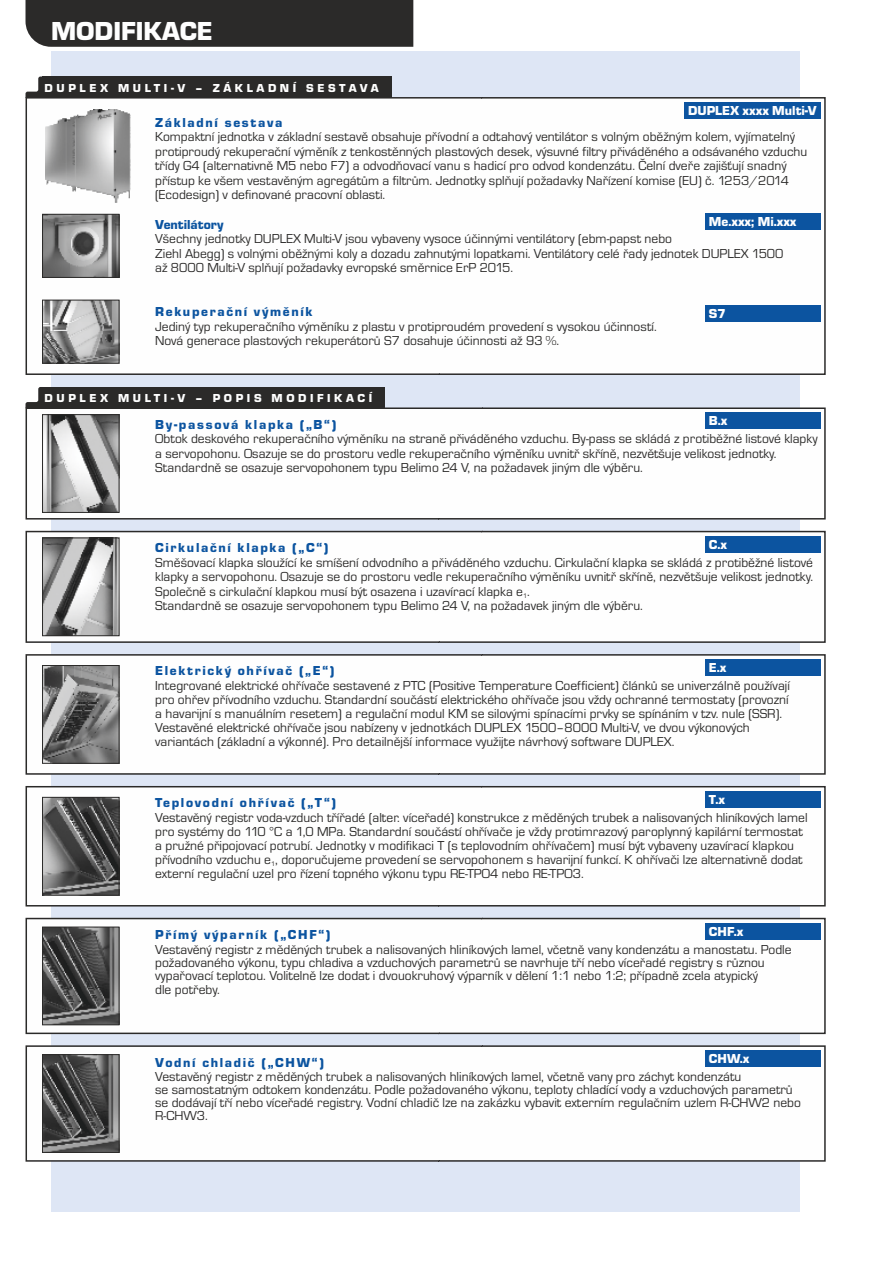
<style>
.page{position:relative;width:893px;height:1263px;background:#fff}
.page>*{position:absolute;margin:0;border:0;box-sizing:border-box;transform-origin:0 0}
.t1{font:27px "Eurostile TEE Blac";color:#fefefe}
.t2{font:13.5px/14.5px "Eurostile TEE";color:#2b2a29}
.t3{font:13.5px "Eurostile TEE Blac";letter-spacing:.125em;color:#0c54a0}
.t4{font:13.5px "Eurostile TEE Blac";color:#fefefe}
.t5{font:13.5px "Eurostile TEE Blac";color:#0c54a0}
.t6{font:12px "Eurostile TEE Blac";letter-spacing:.3em;color:#fefefe}
.t7{font:6.75px "Eurostile TEE";color:#2b2a29}
</style>
<div class="page">
<div style="left:51px;top:51px;width:748px;height:1161px;background:#dee6f5"></div>
<div style="left:25px;top:96px;width:801px;height:280px;background:#fefefe"></div>
<div style="left:25px;top:407px;width:801px;height:113px;background:#fefefe"></div>
<div style="left:26px;top:0;width:387px;height:47px;background:#2b2a29"></div>
<svg style="left:26px;top:77px;width:16px;height:21px"></svg>
<div style="left:42px;top:77px;width:349px;height:21px;background:#2b2a29"></div>
<img style="left:44px;top:416px;width:73px;height:95px">
<div style="left:42px;top:414px;width:77px;height:99px;border:1px solid #2b2a29"></div>
<div style="left:25px;top:785px;width:801px;height:122px;background:#fefefe"></div>
<img style="left:44px;top:799px;width:73px;height:94px">
<div style="left:42px;top:797px;width:77px;height:98px;border:1px solid #2b2a29"></div>
<div style="left:25px;top:1044px;width:801px;height:118px;background:#fefefe"></div>
<div style="left:25px;top:530px;width:801px;height:114px;background:#fefefe"></div>
<img style="left:44px;top:540px;width:73px;height:94px">
<div style="left:42px;top:538px;width:77px;height:98px;border:1px solid #2b2a29"></div>
<div style="left:25px;top:917px;width:801px;height:118px;background:#fefefe"></div>
<svg style="left:26px;top:387px;width:16px;height:21px"></svg>
<div style="left:42px;top:387px;width:343px;height:21px;background:#2b2a29"></div>
<div style="left:705px;top:213px;width:116px;height:17px;background:#0c54a0"></div>
<div style="left:705px;top:305px;width:116px;height:17px;background:#0c54a0"></div>
<div style="left:705px;top:412px;width:116px;height:17px;background:#0c54a0"></div>
<div style="left:705px;top:536px;width:116px;height:17px;background:#0c54a0"></div>
<div style="left:705px;top:791px;width:116px;height:17px;background:#0c54a0"></div>
<div style="left:705px;top:923px;width:116px;height:16px;background:#0c54a0"></div>
<div style="left:705px;top:1050px;width:116px;height:17px;background:#0c54a0"></div>
<div style="left:684px;top:102px;width:137px;height:17px;background:#0c54a0"></div>
<img style="left:44px;top:929px;width:73px;height:94px">
<div style="left:42px;top:927px;width:77px;height:98px;border:1px solid #2b2a29"></div>
<img style="left:44px;top:1056px;width:73px;height:94px">
<div style="left:42px;top:1054px;width:77px;height:98px;border:1px solid #2b2a29"></div>
<img style="left:46px;top:110px;width:85px;height:93px">
<img style="left:44px;top:302px;width:73px;height:59px">
<div style="left:42px;top:300px;width:77px;height:63px;border:1px solid #2b2a29"></div>
<img style="left:44px;top:216px;width:73px;height:60px">
<div style="left:42px;top:214px;width:77px;height:64px;border:1px solid #2b2a29"></div>
<div style="left:25px;top:653px;width:801px;height:122px;background:#fefefe"></div>
<div style="left:705px;top:659px;width:116px;height:17px;background:#0c54a0"></div>
<img style="left:44px;top:667px;width:73px;height:94px">
<div style="left:42px;top:665px;width:77px;height:98px;border:1px solid #2b2a29"></div>
<h1 class="t1" style="left:51px;top:22px;width:163px">MODIFIKACE</h1>
<p class="t6" style="left:45px;top:84px;width:335px">DUPLEX MULTI-V – ZÁKLADNÍ SESTAVA</p>
<p class="t4" style="left:688px;top:106px;width:130px">DUPLEX xxxx Multi-V</p>
<p class="t3" style="left:155px;top:118px;width:129px">Základní sestava</p>
<p class="t2" style="left:155px;top:131px;width:654px">Kompaktní jednotka v základní sestavě obsahuje přívodní a odtahový ventilátor s volným oběžným kolem, vyjímatelný protiproudý rekuperační výměník z tenkostěnných plastových desek, výsuvné filtry přiváděného a odsávaného vzduchu třídy G4 (alternativně M5 nebo F7) a odvodňovací vanu s hadicí pro odvod kondenzátu. Čelní dveře zajišťují snadný přístup ke všem vestavěným agregátům a filtrům. Jednotky splňují požadavky Nařízení komise (EU) č. 1253/2014 (Ecodesign) v definované pracovní oblasti.</p>
<p class="t5" style="left:155px;top:220px;width:70px">Ventilátory</p>
<p class="t2" style="left:155px;top:233px;width:630px">Všechny jednotky DUPLEX Multi-V jsou vybaveny vysoce účinnými ventilátory (ebm-papst nebo<br>Ziehl Abegg) s volnými oběžnými koly a dozadu zahnutými lopatkami. Ventilátory celé řady jednotek DUPLEX 1500 až 8000 Multi-V splňují požadavky evropské směrnice ErP 2015.</p>
<p class="t3" style="left:155px;top:307px;width:159px">Rekuperační výměník</p>
<p class="t2" style="left:155px;top:320px;width:503px">Jediný typ rekuperačního výměníku z plastu v protiproudém provedení s vysokou účinností.<br>Nová generace plastových rekuperátorů S7 dosahuje účinnosti až 93 %.</p>
<p class="t4" style="left:709px;top:217px;width:89px">Me.xxx; Mi.xxx</p>
<p class="t4" style="left:709px;top:309px;width:19px">S7</p>
<p class="t6" style="left:45px;top:394px;width:329px">DUPLEX MULTI-V – POPIS MODIFIKACÍ</p>
<p class="t4" style="left:709px;top:416px;width:20px">B.x</p>
<p class="t3" style="left:155px;top:420px;width:183px">By-passová klapka („B“)</p>
<p class="t2" style="left:155px;top:433px;width:664px">Obtok deskového rekuperačního výměníku na straně přiváděného vzduchu. By-pass se skládá z protiběžné listové klapky a servopohonu. Osazuje se do prostoru vedle rekuperačního výměníku uvnitř skříně, nezvětšuje velikost jednotky.<br>Standardně se osazuje servopohonem typu Belimo 24 V, na požadavek jiným dle výběru.</p>
<p class="t4" style="left:709px;top:540px;width:20px">C.x</p>
<p class="t3" style="left:155px;top:543px;width:175px">Cirkulační klapka („C“)</p>
<p class="t2" style="left:155px;top:556px;width:659px">Směšovací klapka sloužící ke smíšení odvodního a přiváděného vzduchu. Cirkulační klapka se skládá z protiběžné listové klapky a servopohonu. Osazuje se do prostoru vedle rekuperačního výměníku uvnitř skříně, nezvětšuje velikost jednotky.<br>Společně s cirkulační klapkou musí být osazena i uzavírací klapka e .<sub>1<br></sub>Standardně se osazuje servopohonem typu Belimo 24 V, na požadavek jiným dle výběru.</p>
<p class="t4" style="left:709px;top:663px;width:19px">E.x</p>
<p class="t3" style="left:155px;top:666px;width:181px">Elektrický ohřívač („E“)</p>
<p class="t2" style="left:155px;top:680px;width:636px;line-height:14px">Integrované elektrické ohřívače sestavené z PTC (Positive Temperature Coefficient) článků se univerzálně používají pro ohřev přívodního vzduchu. Standardní součástí elektrického ohřívače jsou vždy ochranné termostaty (provozní a havarijní s manuálním resetem) a regulační modul KM se silovými spínacími prvky se spínáním v tzv. nule (SSR).<br>Vestavěné elektrické ohřívače jsou nabízeny v jednotkách DUPLEX 1500–8000 Multi-V, ve dvou výkonových variantách (základní a výkonné). Pro detailnější informace využijte návrhový software DUPLEX.</p>
<p class="t4" style="left:709px;top:795px;width:17px">T.x</p>
<p class="t3" style="left:155px;top:798px;width:182px">Teplovodní ohřívač („T“)</p>
<p class="t2" style="left:155px;top:811px;width:654px;line-height:14px">Vestavěný registr voda-vzduch třířadé (alter. víceřadé) konstrukce z měděných trubek a nalisovaných hliníkových lamel pro systémy do 110 °C a 1,0 MPa. Standardní součástí ohřívače je vždy protimrazový paroplynný kapilární termostat a pružné připojovací potrubí. Jednotky v modifikaci T (s teplovodním ohřívačem) musí být vybaveny uzavírací klapkou přívodního vzduchu e , doporučujeme provedení se servopohonem s havarijní funkcí. K ohřívači lze alternativně dodat</p>
<p class="t7" style="left:271px;top:862px;width:6px">1</p>
<p class="t2" style="left:155px;top:867px;width:430px">externí regulační uzel pro řízení topného výkonu typu RE-TPO4 nebo RE-TPO3.</p>
<p class="t4" style="left:709px;top:927px;width:36px">CHF.x</p>
<p class="t3" style="left:155px;top:930px;width:177px">Přímý výparník („CHF“)</p>
<p class="t2" style="left:155px;top:944px;width:638px;line-height:13.4px">Vestavěný registr z měděných trubek a nalisovaných hliníkových lamel, včetně vany kondenzátu a manostatu. Podle požadovaného výkonu, typu chladiva a vzduchových parametrů se navrhuje tří nebo víceřadé registry s různou vypařovací teplotou. Volitelně lze dodat i dvouokruhový výparník v dělení 1:1 nebo 1:2; případně zcela atypický<br>dle potřeby.</p>
<p class="t4" style="left:709px;top:1054px;width:42px">CHW.x</p>
<p class="t3" style="left:155px;top:1057px;width:170px">Vodní chladič („CHW“)</p>
<p class="t2" style="left:155px;top:1071px;width:647px;line-height:13px">Vestavěný registr z měděných trubek a nalisovaných hliníkových lamel, včetně vany pro záchyt kondenzátu<br>se samostatným odtokem kondenzátu. Podle požadovaného výkonu, teploty chladící vody a vzduchových parametrů se dodávají tří nebo víceřadé registry. Vodní chladič lze na zakázku vybavit externím regulačním uzlem R-CHW2 nebo R-CHW3.</p>
</div>
